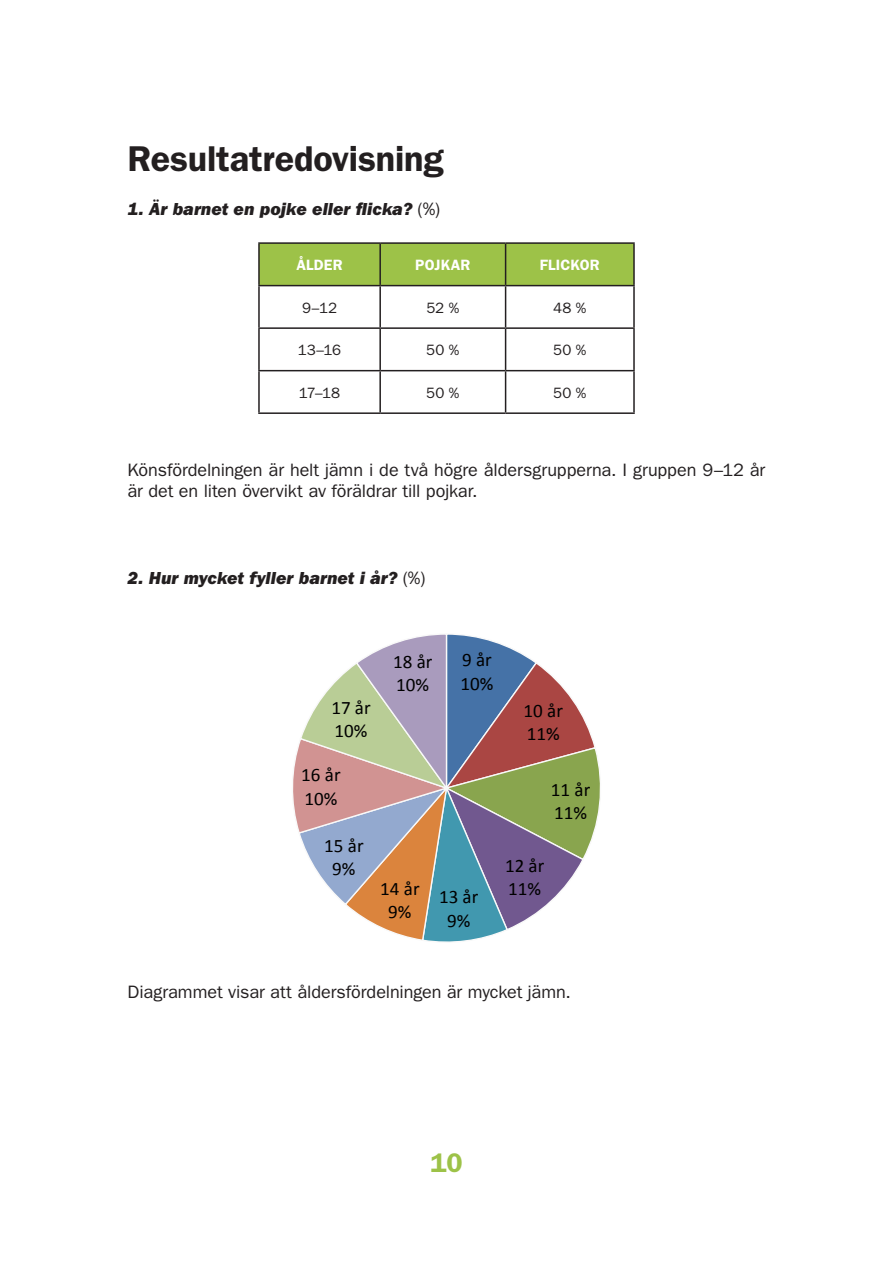
<style>
.page{position:relative;width:893px;height:1263px;background:#fff}
.page>*{position:absolute;margin:0;border:0;box-sizing:border-box;transform-origin:0 0}
.Rubrik_1{font:600 36px "Franklin Gothic";letter-spacing:-.005em;color:#231f20}
.t1{font:600 27px "Franklin Gothic";color:#9dc248}
.t2{font:19.05px/23.4px "Calibri";color:#000}
.t3{font:18px/21.8px "Franklin Gothic";letter-spacing:-.005em;color:#231f20}
.Diagramrubrik{font:italic 800 18px "Franklin Gothic";color:#231f20}
.Tabell_diagram{font:15px "Franklin Gothic";letter-spacing:.005em;color:#231f20}
.Tabell_diagram-2{font:600 15px "Franklin Gothic";letter-spacing:.01em;color:#fff}
.s1{font-weight:400;font-style:normal}
</style>
<div class="page">
<div style="left:260px;top:244px;width:373px;height:41px;background:#9dc248"></div>
<hr style="left:258px;top:242px;width:122px;height:2px;background:#231f20">
<hr style="left:258px;top:244px;width:2px;height:41px;background:#231f20">
<hr style="left:380px;top:242px;width:126px;height:2px;background:#231f20">
<hr style="left:379px;top:244px;width:2px;height:41px;background:#231f20">
<hr style="left:506px;top:242px;width:129px;height:2px;background:#231f20">
<hr style="left:505px;top:244px;width:1px;height:41px;background:#231f20">
<hr style="left:633px;top:244px;width:2px;height:41px;background:#231f20">
<hr style="left:258px;top:285px;width:122px;height:1px;background:#231f20">
<hr style="left:258px;top:286px;width:2px;height:41px;background:#231f20">
<hr style="left:380px;top:285px;width:126px;height:1px;background:#231f20">
<hr style="left:379px;top:286px;width:2px;height:41px;background:#231f20">
<hr style="left:506px;top:285px;width:129px;height:1px;background:#231f20">
<hr style="left:505px;top:286px;width:1px;height:41px;background:#231f20">
<hr style="left:633px;top:286px;width:2px;height:41px;background:#231f20">
<hr style="left:258px;top:327px;width:122px;height:2px;background:#231f20">
<hr style="left:258px;top:329px;width:2px;height:41px;background:#231f20">
<hr style="left:380px;top:327px;width:126px;height:2px;background:#231f20">
<hr style="left:379px;top:329px;width:2px;height:41px;background:#231f20">
<hr style="left:506px;top:327px;width:129px;height:2px;background:#231f20">
<hr style="left:505px;top:329px;width:1px;height:41px;background:#231f20">
<hr style="left:633px;top:329px;width:2px;height:41px;background:#231f20">
<hr style="left:258px;top:370px;width:122px;height:1px;background:#231f20">
<hr style="left:258px;top:371px;width:2px;height:41px;background:#231f20">
<hr style="left:380px;top:370px;width:126px;height:1px;background:#231f20">
<hr style="left:379px;top:371px;width:2px;height:41px;background:#231f20">
<hr style="left:506px;top:370px;width:129px;height:1px;background:#231f20">
<hr style="left:505px;top:371px;width:1px;height:41px;background:#231f20">
<hr style="left:633px;top:371px;width:2px;height:41px;background:#231f20">
<hr style="left:258px;top:412px;width:122px;height:2px;background:#231f20">
<hr style="left:380px;top:412px;width:126px;height:2px;background:#231f20">
<hr style="left:506px;top:412px;width:129px;height:2px;background:#231f20">
<svg style="left:293px;top:634px;width:307px;height:308px"></svg>
<p class="Rubrik_1" style="left:128px;top:137px;width:318px">Resultatredovisning</p>
<p class="Diagramrubrik" style="left:128px;top:198px;width:314px">1. Är barnet en pojke eller flicka? <span class="s1">(%)</span></p>
<p class="Tabell_diagram-2" style="left:296px;top:256px;width:48px">ÅLDER</p>
<p class="Tabell_diagram-2" style="left:415px;top:256px;width:57px">POJKAR</p>
<p class="Tabell_diagram-2" style="left:540px;top:256px;width:61px">FLICKOR</p>
<p class="Tabell_diagram" style="left:302px;top:299px;width:37px">9–12</p>
<p class="Tabell_diagram" style="left:426px;top:299px;width:34px">52 %</p>
<p class="Tabell_diagram" style="left:553px;top:299px;width:35px">48 %</p>
<p class="Tabell_diagram" style="left:298px;top:342px;width:45px">13–16</p>
<p class="Tabell_diagram" style="left:426px;top:342px;width:35px">50 %</p>
<p class="Tabell_diagram" style="left:553px;top:342px;width:35px">50 %</p>
<p class="Tabell_diagram" style="left:299px;top:384px;width:43px">17–18</p>
<p class="Tabell_diagram" style="left:426px;top:384px;width:35px">50 %</p>
<p class="Tabell_diagram" style="left:553px;top:384px;width:35px">50 %</p>
<p class="t3" style="left:128px;top:458px;width:639px">Könsfördelningen är helt jämn i de två högre åldersgrupperna. I gruppen 9–12 år är det en liten övervikt av föräldrar till pojkar.</p>
<p class="Diagramrubrik" style="left:128px;top:568px;width:299px">2. Hur mycket fyller barnet i år? <span class="s1">(%)</span></p>
<p class="t2" style="left:331px;top:696px;width:41px">17 år<br>10%</p>
<p class="t2" style="left:301px;top:763px;width:41px">16 år<br>10%</p>
<p class="t2" style="left:393px;top:650px;width:41px">18 år<br>10%</p>
<p class="t2" style="left:460px;top:648px;width:34px">9 år<br>10%</p>
<p class="t2" style="left:324px;top:833px;width:41px;text-align:center">15 år<br>9%</p>
<p class="t2" style="left:380px;top:876px;width:41px;text-align:center">14 år<br>9%</p>
<p class="t2" style="left:439px;top:885px;width:41px;text-align:center">13 år<br>9%</p>
<p class="t2" style="left:524px;top:699px;width:41px">10 år<br>11%</p>
<p class="t2" style="left:551px;top:778px;width:41px">11 år<br>11%</p>
<p class="t2" style="left:505px;top:854px;width:41px">12 år<br>11%</p>
<p class="t3" style="left:128px;top:980px;width:445px">Diagrammet visar att åldersfördelningen är mycket jämn.</p>
<h2 class="t1" style="left:430px;top:1146px;width:34px">10</h2>
</div>
